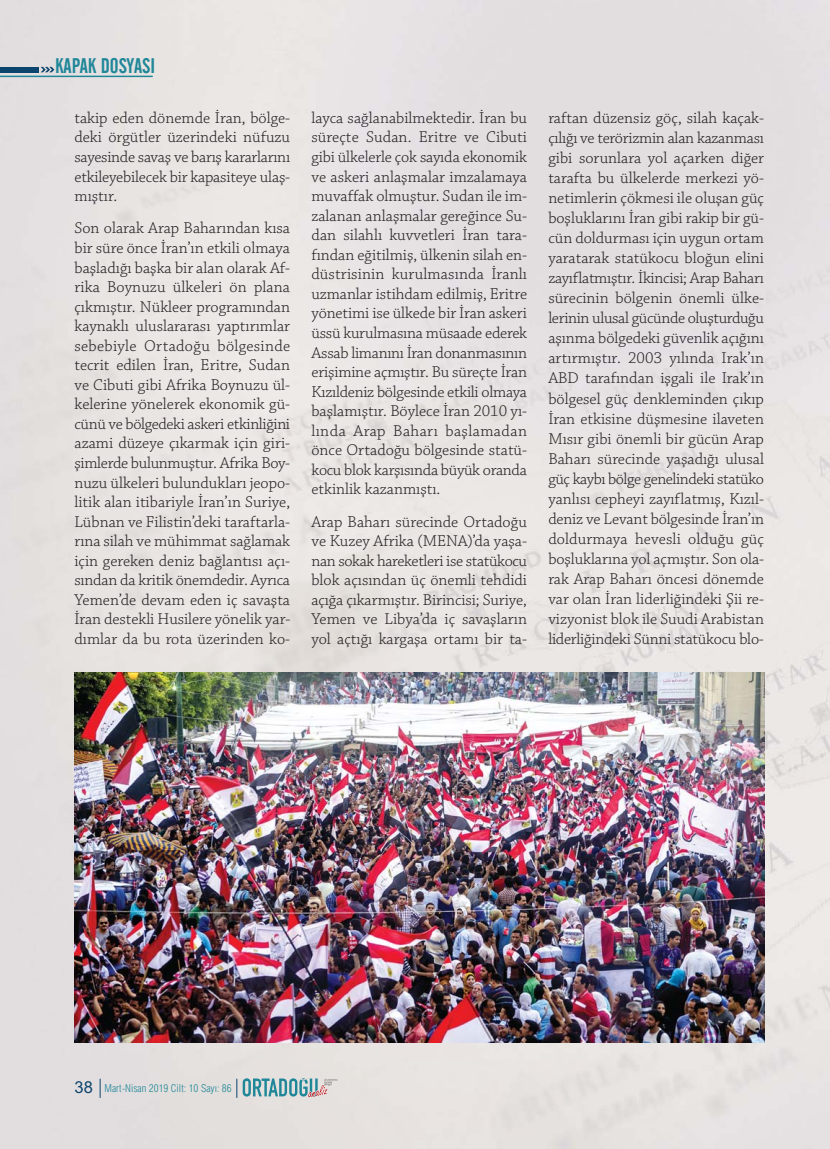
<style>
.page{position:relative;width:830px;height:1149px;background:#fff}
.page>*{position:absolute;margin:0;border:0;box-sizing:border-box;transform-origin:0 0}
.t1{font:21px "Alternate Gothic No 2 BT";color:#208799}
.t2{font:300 16.5px/19.5px "Chaparral Pro";letter-spacing:-.005em;color:#231f20;text-align:justify}
.t3{font:300 condensed 10.5px "Swiss 721 BT";color:#208799}
.s1{font-family:"Arial";font-weight:400;font-stretch:normal;font-size:16.5px;color:#0b446c}
</style>
<div class="page">
<div style="left:0;top:0;width:829px;height:1148px;background:#e7e2e2"></div>
<svg style="left:100px;top:1078px;width:1px;height:19px"></svg>
<svg style="left:236px;top:1077px;width:101px;height:20px"></svg>
<div style="left:0;top:67px;width:39px;height:5px;background:#0b446c"></div>
<hr style="left:0;top:76px;width:153px;height:1px;background:#208799">
<svg style="left:41px;top:67px;width:13px;height:5px"></svg>
<img style="left:74px;top:672px;width:689px;height:370px">
<p class="t1" style="left:55px;top:58px;width:101px">KAPAK DOSYASI</p>
<p class="t2" style="left:74px;top:109px;width:217px">takip eden dönemde İran, bölge&shy;deki örgütler üzerindeki nüfuzu sayesinde savaş ve barış kararlarını etkileyebilecek bir kapasiteye ulaş&shy;mıştır.</p>
<p class="t2" style="left:74px;top:220px;width:217px">Son olarak Arap Baharından kısa bir süre önce İran’ın etkili olmaya başladığı başka bir alan olarak Af&shy;rika Boynuzu ülkeleri ön plana çıkmıştır. Nükleer programından kaynaklı uluslararası yaptırımlar sebebiyle Ortadoğu bölgesinde tecrit edilen İran, Eritre, Sudan ve Cibuti gibi Afrika Boynuzu ül&shy;kelerine yönelerek ekonomik gü&shy;cünü ve bölgedeki askeri etkinliğini azami düzeye çıkarmak için giri&shy;şimlerde bulunmuştur. Afrika Boy&shy;nuzu ülkeleri bulundukları jeopo&shy;litik alan itibariyle İran’ın Suriye, Lübnan ve Filistin’deki taraftarla&shy;rına silah ve mühimmat sağlamak için gereken deniz bağlantısı açı&shy;sından da kritik önemdedir. Ayrıca Yemen’de devam eden iç savaşta İran destekli Husilere yönelik yar&shy;dımlar da bu rota üzerinden ko-</p>
<p class="t2" style="left:311px;top:109px;width:217px">layca sağlanabilmektedir. İran bu süreçte Sudan. Eritre ve Cibuti gibi ülkelerle çok sayıda ekonomik ve askeri anlaşmalar imzalamaya muvaffak olmuştur. Sudan ile im&shy;zalanan anlaşmalar gereğince Su&shy;dan silahlı kuvvetleri İran tara&shy;fından eğitilmiş, ülkenin silah en&shy;düstrisinin kurulmasında İranlı uzmanlar istihdam edilmiş, Eritre yönetimi ise ülkede bir İran askeri üssü kurulmasına müsaade ederek Assab limanını İran donanmasının erişimine açmıştır. Bu süreçte İran Kızıldeniz bölgesinde etkili olmaya başlamıştır. Böylece İran 2010 yı&shy;lında Arap Baharı başlamadan önce Ortadoğu bölgesinde statü&shy;kocu blok karşısında büyük oranda etkinlik kazanmıştı.</p>
<p class="t2" style="left:311px;top:513px;width:217px">Arap Baharı sürecinde Ortadoğu ve Kuzey Afrika (MENA)’da yaşa&shy;nan sokak hareketleri ise statükocu blok açısından üç önemli tehdidi açığa çıkarmıştır. Birincisi; Suriye, Yemen ve Libya’da iç savaşların yol açtığı kargaşa ortamı bir ta-</p>
<p class="t2" style="left:548px;top:109px;width:217px;line-height:20.1px">raftan düzensiz göç, silah kaçak&shy;çılığı ve terörizmin alan kazanması gibi sorunlara yol açarken diğer tarafta bu ülkelerde merkezi yö&shy;netimlerin çökmesi ile oluşan güç boşluklarını İran gibi rakip bir gü&shy;cün doldurması için uygun ortam yaratarak statükocu bloğun elini zayıflatmıştır. İkincisi; Arap Baharı sürecinin bölgenin önemli ülke&shy;lerinin ulusal gücünde oluşturduğu aşınma bölgedeki güvenlik açığını artırmıştır. 2003 yılında Irak’ın ABD tarafından işgali ile Irak’ın bölgesel güç denkleminden çıkıp İran etkisine düşmesine ilaveten Mısır gibi önemli bir gücün Arap Baharı sürecinde yaşadığı ulusal güç kaybı bölge genelindeki statüko yanlısı cepheyi zayıflatmış, Kızıl&shy;deniz ve Levant bölgesinde İran’ın doldurmaya hevesli olduğu güç boşluklarına yol açmıştır. Son ola&shy;rak Arap Baharı öncesi dönemde var olan İran liderliğindeki Şii re&shy;vizyonist blok ile Suudi Arabistan liderliğindeki Sünni statükocu blo-</p>
<p class="t3" style="left:74px;top:1081px;width:159px"><span class="s1">38</span> Mart-Nisan 2019 Cilt: 10 Sayı: 86</p>
</div>
